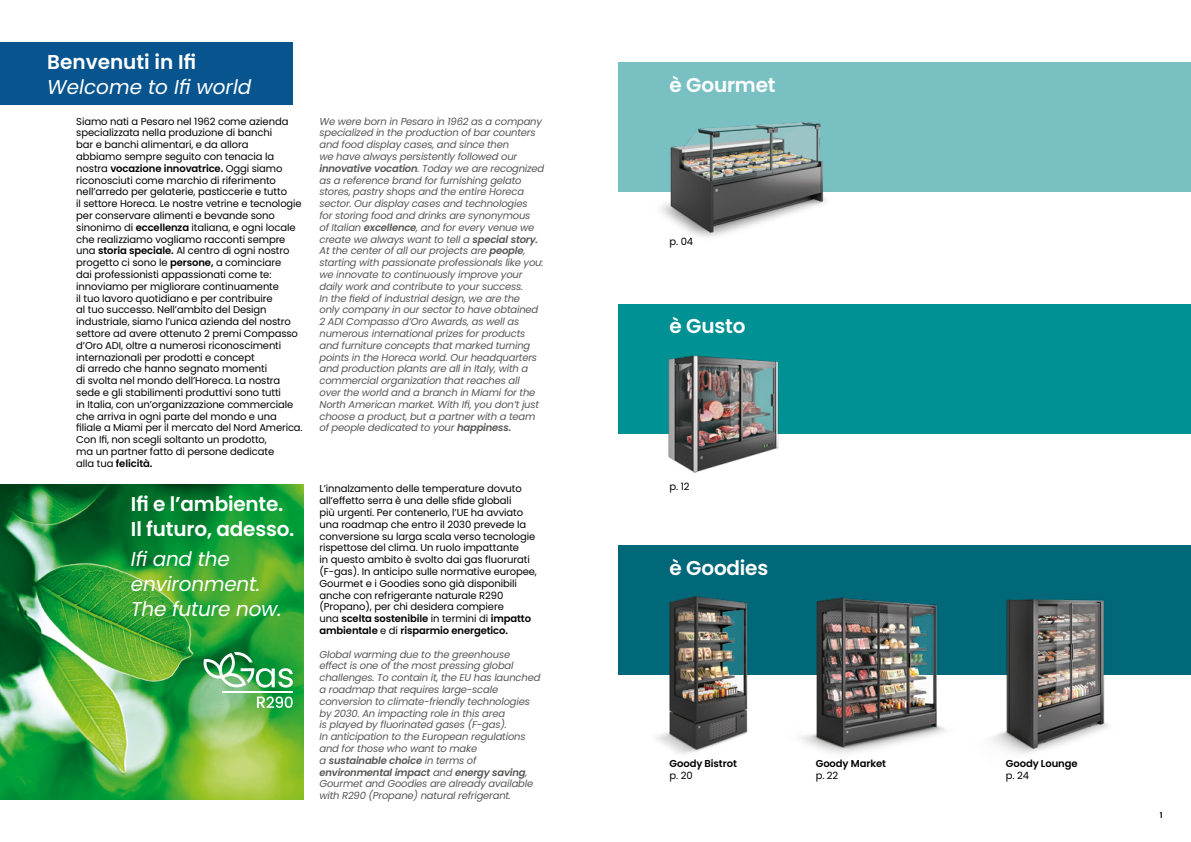
<style>
.page{position:relative;width:1191px;height:842px;background:#fff}
.page>*{position:absolute;margin:0;border:0;box-sizing:border-box;transform-origin:0 0}
.t1{font:600 20px/25px "Poppins";letter-spacing:-.01em;color:#fff}
.t2{font:italic 20px/25px "Poppins";letter-spacing:-.01em;color:#fff}
.t3{font:10px/11.8px "Poppins";letter-spacing:-.01em;color:#000}
.t4{font:italic 10px/11.8px "Poppins";letter-spacing:-.02em;color:#575756}
.t5{font:600 10px "Poppins";letter-spacing:-.01em;color:#000}
.t6{font:600 8px "Poppins";color:#000}
.s1{font-weight:600}
</style>
<div class="page">
<div style="left:618px;top:545px;width:573px;height:130px;background:#006878"></div>
<img style="left:991px;top:599px;width:118px;height:155px">
<div style="left:618px;top:62px;width:573px;height:129px;background:#79c0c3"></div>
<div style="left:0;top:43px;width:292px;height:62px;background:#07548e"></div>
<div style="left:618px;top:304px;width:573px;height:129px;background:#009194"></div>
<img style="left:0;top:485px;width:303px;height:314px">
<img style="left:665px;top:355px;width:116px;height:117px">
<img style="left:657px;top:595px;width:91px;height:159px">
<img style="left:618px;top:122px;width:275px;height:115px">
<svg style="left:203px;top:652px;width:90px;height:36px"></svg>
<svg style="left:257px;top:696px;width:36px;height:12px"></svg>
<hr style="left:222px;top:691px;width:71px;height:2px;background:#fff">
<img style="left:801px;top:597px;width:145px;height:157px">
<h1 class="t1" style="left:47px;top:49px;width:150px">Benvenuti in Ifi</h1>
<h1 class="t2" style="left:47px;top:74px;width:206px">Welcome to Ifi world</h1>
<p class="t3" style="left:76px;top:115px;width:228px">Siamo nati a Pesaro nel 1962 come azienda specializzata nella produzione di banchi<br>bar e banchi alimentari, e da allora<br>abbiamo sempre seguito con tenacia la nostra <span class="s1">vocazione innovatrice.</span> Oggi siamo riconosciuti come marchio di riferimento nell’arredo per gelaterie, pasticcerie e tutto<br>il settore Horeca. Le nostre vetrine e tecnologie per conservare alimenti e bevande sono sinonimo di <span class="s1">eccellenza</span> italiana, e ogni locale che realizziamo vogliamo racconti sempre una <span class="s1">storia speciale.</span> Al centro di ogni nostro progetto ci sono le <span class="s1">persone,</span> a cominciare<br>dai professionisti appassionati come te: innoviamo per migliorare continuamente<br>il tuo lavoro quotidiano e per contribuire<br>al tuo successo. Nell’ambito del Design industriale, siamo l’unica azienda del nostro settore ad avere ottenuto 2 premi Compasso d’Oro ADI, oltre a numerosi riconoscimenti internazionali per prodotti e concept<br>di arredo che hanno segnato momenti<br>di svolta nel mondo dell’Horeca. La nostra sede e gli stabilimenti produttivi sono tutti<br>in Italia, con un’organizzazione commerciale che arriva in ogni parte del mondo e una filiale a Miami per il mercato del Nord America.<br>Con Ifi, non scegli soltanto un prodotto,<br>ma un partner fatto di persone dedicate<br>alla tua <span class="s1">felicità.</span></p>
<p class="t4" style="left:319px;top:115px;width:226px">We were born in Pesaro in 1962 as a company specialized in the production of bar counters and food display cases, and since then<br>we have always persistently followed our <span class="s1">innovative vocation</span>. Today we are recognized as a reference brand for furnishing gelato stores, pastry shops and the entire Horeca sector. Our display cases and technologies<br>for storing food and drinks are synonymous<br>of Italian <span class="s1">excellence</span>, and for every venue we create we always want to tell a <span class="s1">special story.<br></span>At the center of all our projects are <span class="s1">people</span>, starting with passionate professionals like you: we innovate to continuously improve your daily work and contribute to your success.<br>In the field of industrial design, we are the<br>only company in our sector to have obtained 2 ADI Compasso d’Oro Awards, as well as numerous international prizes for products and furniture concepts that marked turning points in the Horeca world. Our headquarters and production plants are all in Italy, with a commercial organization that reaches all<br>over the world and a branch in Miami for the North American market. With Ifi, you don’t just choose a product, but a partner with a team of people dedicated to your <span class="s1">happiness.</span></p>
<h1 class="t1" style="left:131px;top:492px;width:165px">Ifi e l’ambiente.<br>Il futuro, adesso.</h1>
<h1 class="t2" style="left:131px;top:547px;width:152px">Ifi and the environment.<br>The future now.</h1>
<p class="t3" style="left:319px;top:483px;width:219px">L’innalzamento delle temperature dovuto all’effetto serra è una delle sfide globali<br>più urgenti. Per contenerlo, l’UE ha avviato una roadmap che entro il 2030 prevede la conversione su larga scala verso tecnologie rispettose del clima. Un ruolo impattante<br>in questo ambito è svolto dai gas fluorurati (F-gas). In anticipo sulle normative europee, Gourmet e i Goodies sono già disponibili anche con refrigerante naturale R290 (Propano), per chi desidera compiere<br>una <span class="s1">scelta sostenibile</span> in termini di <span class="s1">impatto ambientale</span> e di <span class="s1">risparmio energetico.</span></p>
<p class="t4" style="left:319px;top:648px;width:222px">Global warming due to the greenhouse effect is one of the most pressing global challenges. To contain it, the EU has launched a roadmap that requires large-scale conversion to climate-friendly technologies by 2030. An impacting role in this area<br>is played by fluorinated gases (F-gas).<br>In anticipation to the European regulations and for those who want to make<br>a <span class="s1">sustainable choice</span> in terms of <span class="s1">environmental impact</span> and <span class="s1">energy saving</span>, Gourmet and Goodies are already available with R290 (Propane) natural refrigerant.</p>
<h1 class="t1" style="left:669px;top:72px;width:107px">è Gourmet</h1>
<p class="t3" style="left:669px;top:236px;width:25px">p. 04</p>
<h1 class="t1" style="left:669px;top:314px;width:77px">è Gusto</h1>
<p class="t3" style="left:669px;top:481px;width:22px">p. 12</p>
<h1 class="t1" style="left:669px;top:556px;width:100px">è Goodies</h1>
<p class="t5" style="left:669px;top:758px;width:69px">Goody Bistrot</p>
<p class="t3" style="left:669px;top:770px;width:25px">p. 20</p>
<p class="t5" style="left:815px;top:758px;width:72px">Goody Market</p>
<p class="t3" style="left:815px;top:770px;width:24px">p. 22</p>
<p class="t5" style="left:1005px;top:758px;width:73px">Goody Lounge</p>
<p class="t3" style="left:1005px;top:770px;width:25px">p. 24</p>
<p class="t6" style="left:1159px;top:811px;width:4px">1</p>
</div>
